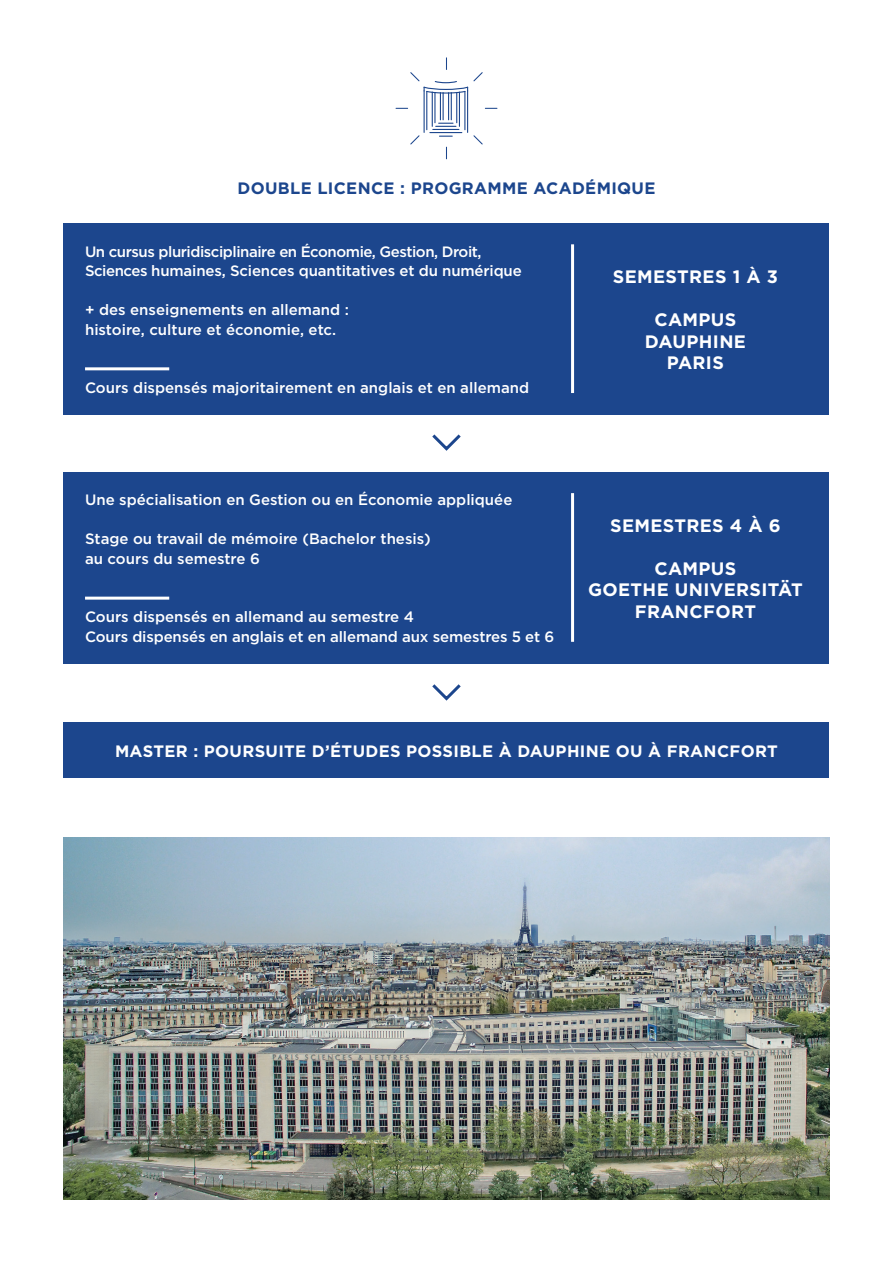
<style>
.page{position:relative;width:893px;height:1263px;background:#fff}
.page>*{position:absolute;margin:0;border:0;box-sizing:border-box;transform-origin:0 0}
.t1{font:700 18px/21.6px "Gotham";letter-spacing:.02em;color:#fff;text-align:center}
.t2{font:700 16.5px "Gotham";letter-spacing:.02em;color:#fff}
.t3{font:700 16.5px "Gotham";letter-spacing:.02em;color:#1c468d}
.t4{font:500 15px/19.5px "Gotham";color:#fff}
.t5{font:500 15px/19.5px "Gotham";letter-spacing:-.03em;color:#fff}
</style>
<div class="page">
<img style="left:64px;top:837px;width:765px;height:362px">
<svg style="left:396px;top:57px;width:101px;height:102px"></svg>
<div style="left:64px;top:223px;width:765px;height:191px;background:#1c468d"></div>
<hr style="left:85px;top:367px;width:84px;height:3px;background:#fff">
<hr style="left:571px;top:244px;width:3px;height:149px;background:#fff">
<div style="left:64px;top:472px;width:765px;height:191px;background:#1c468d"></div>
<hr style="left:85px;top:597px;width:84px;height:3px;background:#fff">
<hr style="left:571px;top:493px;width:3px;height:149px;background:#fff">
<div style="left:64px;top:722px;width:765px;height:56px;background:#1c468d"></div>
<svg style="left:432px;top:434px;width:29px;height:17px"></svg>
<svg style="left:432px;top:684px;width:29px;height:17px"></svg>
<p class="t3" style="left:238px;top:177px;width:419px">DOUBLE LICENCE : PROGRAMME ACADÉMIQUE</p>
<p class="t5" style="left:85px;top:241px;width:438px">Un cursus pluridisciplinaire en Économie, Gestion, Droit,<br>Sciences humaines, Sciences quantitatives et du numérique</p>
<p class="t4" style="left:85px;top:300px;width:265px">+ des enseignements en allemand : histoire, culture et économie, etc.</p>
<p class="t4" style="left:85px;top:378px;width:446px">Cours dispensés majoritairement en anglais et en allemand</p>
<p class="t1" style="left:613px;top:265px;width:167px">SEMESTRES 1 À 3</p>
<p class="t1" style="left:645px;top:309px;width:103px">CAMPUS<br>DAUPHINE<br>PARIS</p>
<p class="t4" style="left:85px;top:490px;width:429px">Une spécialisation en Gestion ou en Économie appliquée</p>
<p class="t4" style="left:85px;top:529px;width:347px">Stage ou travail de mémoire (Bachelor thesis) au cours du semestre 6</p>
<p class="t4" style="left:85px;top:607px;width:471px">Cours dispensés en allemand au semestre 4<br>Cours dispensés en anglais et en allemand aux semestres 5 et 6</p>
<p class="t1" style="left:610px;top:514px;width:172px">SEMESTRES 4 À 6</p>
<p class="t1" style="left:588px;top:557px;width:216px">CAMPUS<br>GOETHE UNIVERSITÄT<br>FRANCFORT</p>
<p class="t2" style="left:115px;top:740px;width:664px">MASTER : POURSUITE D’ÉTUDES POSSIBLE À DAUPHINE OU À FRANCFORT</p>
</div>
